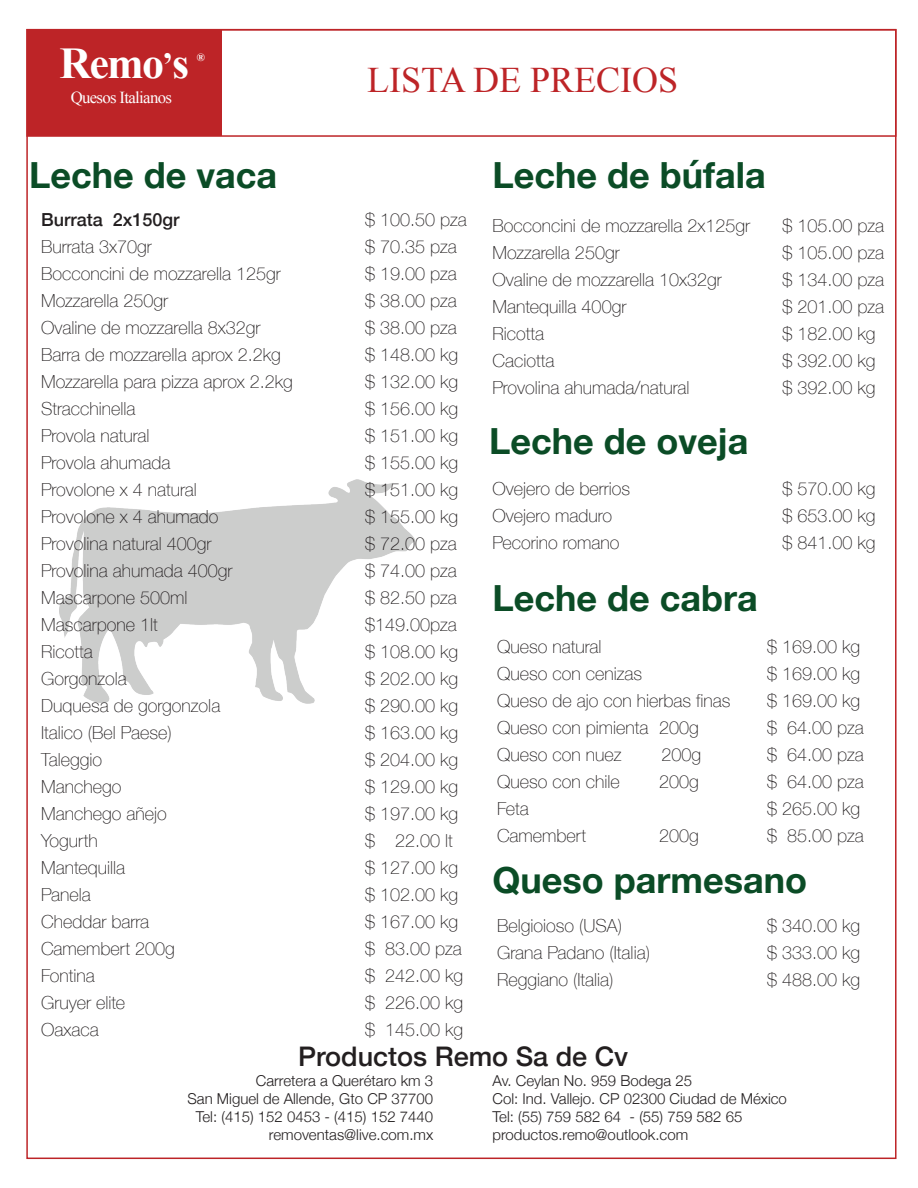
<style>
.page{position:relative;width:918px;height:1188px;background:#fff}
.page>*{position:absolute;margin:0;border:0;box-sizing:border-box;transform-origin:0 0}
.t1{font:700 43.95px "Times New Roman";color:#fff}
.t2{font:700 36px "Helvetica Neue";color:#0b4c26}
.t3{font:36px "Times New Roman";color:#bd2427}
.t4{font:500 27px "Helvetica Neue";color:#231f20}
.t5{font:100 18px "Helvetica Neue";color:#231f20}
.t6{font:500 18px "Helvetica Neue";color:#231f20}
.t7{font:16.8px "Times New Roman";letter-spacing:-.04em;color:#fdfefe}
.t8{font:300 15px/18px "Helvetica Neue";color:#231f20;text-align:right}
.t9{font:700 10.95px "Times New Roman";color:#fff}
.s1{font-size:33.6px}
</style>
<div class="page">
<img style="left:59px;top:479px;width:356px;height:225px">
<div style="left:27px;top:30px;width:194px;height:106px;background:#bd2427"></div>
<div style="left:26px;top:29px;width:871px;height:108px;border:2px solid #bd2427"></div>
<h1 class="t1" style="left:60px;top:39px;width:131px">Remo<span class="s1">’</span>s</h1>
<p class="t9" style="left:197px;top:52px;width:10px">®</p>
<p class="t7" style="left:71px;top:88px;width:103px">Quesos Italianos</p>
<h2 class="t2" style="left:29px;top:153px;width:250px">Leche de vaca</h2>
<h2 class="t3" style="left:367px;top:60px;width:313px">LISTA DE PRECIOS</h2>
<h2 class="t2" style="left:493px;top:153px;width:275px">Leche de búfala</h2>
<p class="t6" style="left:41px;top:209px;width:140px">Burrata 2x150gr</p>
<p class="t5" style="left:365px;top:209px;width:103px">$ 100.50 pza</p>
<p class="t5" style="left:41px;top:236px;width:112px">Burrata 3x70gr</p>
<p class="t5" style="left:365px;top:236px;width:93px">$ 70.35 pza</p>
<p class="t5" style="left:41px;top:263px;width:241px">Bocconcini de mozzarella 125gr</p>
<p class="t5" style="left:365px;top:263px;width:93px">$ 19.00 pza</p>
<p class="t5" style="left:41px;top:290px;width:129px">Mozzarella 250gr</p>
<p class="t5" style="left:365px;top:290px;width:93px">$ 38.00 pza</p>
<p class="t5" style="left:41px;top:317px;width:221px">Ovaline de mozzarella 8x32gr</p>
<p class="t5" style="left:365px;top:317px;width:93px">$ 38.00 pza</p>
<p class="t5" style="left:41px;top:344px;width:241px">Barra de mozzarella aprox 2.2kg</p>
<p class="t5" style="left:365px;top:344px;width:95px">$ 148.00 kg</p>
<p class="t5" style="left:41px;top:371px;width:253px">Mozzarella para pizza aprox 2.2kg</p>
<p class="t5" style="left:365px;top:371px;width:95px">$ 132.00 kg</p>
<p class="t5" style="left:41px;top:398px;width:96px">Stracchinella</p>
<p class="t5" style="left:365px;top:398px;width:95px">$ 156.00 kg</p>
<p class="t5" style="left:41px;top:425px;width:110px">Provola natural</p>
<p class="t5" style="left:365px;top:425px;width:95px">$ 151.00 kg</p>
<p class="t5" style="left:41px;top:452px;width:131px">Provola ahumada</p>
<p class="t5" style="left:365px;top:452px;width:95px">$ 155.00 kg</p>
<p class="t5" style="left:41px;top:479px;width:157px">Provolone x 4 natural</p>
<p class="t5" style="left:365px;top:479px;width:95px">$ 151.00 kg</p>
<p class="t5" style="left:41px;top:506px;width:179px">Provolone x 4 ahumado</p>
<p class="t5" style="left:365px;top:506px;width:95px">$ 155.00 kg</p>
<p class="t5" style="left:41px;top:533px;width:172px">Provolina natural 400gr</p>
<p class="t5" style="left:365px;top:533px;width:93px">$ 72.00 pza</p>
<p class="t5" style="left:41px;top:560px;width:193px">Provolina ahumada 400gr</p>
<p class="t5" style="left:365px;top:560px;width:93px">$ 74.00 pza</p>
<p class="t5" style="left:41px;top:587px;width:148px">Mascarpone 500ml</p>
<p class="t5" style="left:365px;top:587px;width:93px">$ 82.50 pza</p>
<p class="t5" style="left:41px;top:614px;width:118px">Mascarpone 1lt</p>
<p class="t5" style="left:365px;top:614px;width:93px">$149.00pza</p>
<p class="t5" style="left:41px;top:641px;width:53px">Ricotta</p>
<p class="t5" style="left:365px;top:641px;width:95px">$ 108.00 kg</p>
<p class="t5" style="left:41px;top:668px;width:87px">Gorgonzola</p>
<p class="t5" style="left:365px;top:668px;width:95px">$ 202.00 kg</p>
<p class="t5" style="left:41px;top:695px;width:181px">Duquesa de gorgonzola</p>
<p class="t5" style="left:365px;top:695px;width:95px">$ 290.00 kg</p>
<p class="t5" style="left:41px;top:722px;width:132px">Italico (Bel Paese)</p>
<p class="t5" style="left:365px;top:722px;width:95px">$ 163.00 kg</p>
<p class="t5" style="left:41px;top:749px;width:63px">Taleggio</p>
<p class="t5" style="left:365px;top:749px;width:95px">$ 204.00 kg</p>
<p class="t5" style="left:41px;top:776px;width:82px">Manchego</p>
<p class="t5" style="left:365px;top:776px;width:95px">$ 129.00 kg</p>
<p class="t5" style="left:41px;top:803px;width:127px">Manchego añejo</p>
<p class="t5" style="left:365px;top:803px;width:95px">$ 197.00 kg</p>
<p class="t5" style="left:41px;top:830px;width:58px">Yogurth</p>
<p class="t5" style="left:365px;top:830px;width:89px">$ 22.00 lt</p>
<p class="t5" style="left:41px;top:857px;width:86px">Mantequilla</p>
<p class="t5" style="left:365px;top:857px;width:95px">$ 127.00 kg</p>
<p class="t5" style="left:41px;top:884px;width:51px">Panela</p>
<p class="t5" style="left:365px;top:884px;width:95px">$ 102.00 kg</p>
<p class="t5" style="left:41px;top:911px;width:110px">Cheddar barra</p>
<p class="t5" style="left:365px;top:911px;width:95px">$ 167.00 kg</p>
<p class="t5" style="left:41px;top:938px;width:135px">Camembert 200g</p>
<p class="t5" style="left:365px;top:938px;width:98px">$ 83.00 pza</p>
<p class="t5" style="left:41px;top:965px;width:55px">Fontina</p>
<p class="t5" style="left:365px;top:965px;width:100px">$ 242.00 kg</p>
<p class="t5" style="left:41px;top:992px;width:86px">Gruyer elite</p>
<p class="t5" style="left:365px;top:992px;width:100px">$ 226.00 kg</p>
<p class="t5" style="left:41px;top:1019px;width:59px">Oaxaca</p>
<p class="t5" style="left:365px;top:1019px;width:100px">$ 145.00 kg</p>
<p class="t5" style="left:493px;top:215px;width:259px">Bocconcini de mozzarella 2x125gr</p>
<p class="t5" style="left:783px;top:215px;width:103px">$ 105.00 pza</p>
<p class="t5" style="left:493px;top:242px;width:129px">Mozzarella 250gr</p>
<p class="t5" style="left:783px;top:242px;width:103px">$ 105.00 pza</p>
<p class="t5" style="left:493px;top:269px;width:231px">Ovaline de mozzarella 10x32gr</p>
<p class="t5" style="left:783px;top:269px;width:103px">$ 134.00 pza</p>
<p class="t5" style="left:493px;top:296px;width:135px">Mantequilla 400gr</p>
<p class="t5" style="left:783px;top:296px;width:103px">$ 201.00 pza</p>
<p class="t5" style="left:493px;top:323px;width:53px">Ricotta</p>
<p class="t5" style="left:783px;top:323px;width:95px">$ 182.00 kg</p>
<p class="t5" style="left:493px;top:350px;width:63px">Caciotta</p>
<p class="t5" style="left:783px;top:350px;width:95px">$ 392.00 kg</p>
<p class="t5" style="left:493px;top:377px;width:198px">Provolina ahumada/natural</p>
<p class="t5" style="left:783px;top:377px;width:95px">$ 392.00 kg</p>
<h2 class="t2" style="left:489px;top:419px;width:261px">Leche de oveja</h2>
<p class="t5" style="left:493px;top:477px;width:139px">Ovejero de berrios</p>
<p class="t5" style="left:783px;top:477px;width:95px">$ 570.00 kg</p>
<p class="t5" style="left:493px;top:504px;width:121px">Ovejero maduro</p>
<p class="t5" style="left:783px;top:504px;width:95px">$ 653.00 kg</p>
<p class="t5" style="left:493px;top:531px;width:129px">Pecorino romano</p>
<p class="t5" style="left:783px;top:531px;width:95px">$ 841.00 kg</p>
<h2 class="t2" style="left:493px;top:576px;width:267px">Leche de cabra</h2>
<p class="t5" style="left:497px;top:636px;width:106px">Queso natural</p>
<p class="t5" style="left:767px;top:636px;width:95px">$ 169.00 kg</p>
<p class="t5" style="left:497px;top:663px;width:147px">Queso con cenizas</p>
<p class="t5" style="left:767px;top:663px;width:95px">$ 169.00 kg</p>
<p class="t5" style="left:497px;top:690px;width:235px">Queso de ajo con hierbas finas</p>
<p class="t5" style="left:767px;top:690px;width:95px">$ 169.00 kg</p>
<p class="t5" style="left:497px;top:717px;width:203px">Queso con pimienta 200g</p>
<p class="t5" style="left:767px;top:717px;width:98px">$ 64.00 pza</p>
<p class="t5" style="left:497px;top:744px;width:126px">Queso con nuez</p>
<p class="t5" style="left:661px;top:744px;width:41px">200g</p>
<p class="t5" style="left:767px;top:744px;width:98px">$ 64.00 pza</p>
<p class="t5" style="left:497px;top:771px;width:124px">Queso con chile</p>
<p class="t5" style="left:659px;top:771px;width:41px">200g</p>
<p class="t5" style="left:767px;top:771px;width:98px">$ 64.00 pza</p>
<p class="t5" style="left:497px;top:798px;width:33px">Feta</p>
<p class="t5" style="left:767px;top:798px;width:95px">$ 265.00 kg</p>
<p class="t5" style="left:497px;top:825px;width:90px">Camembert</p>
<p class="t5" style="left:659px;top:825px;width:41px">200g</p>
<p class="t5" style="left:767px;top:825px;width:98px">$ 85.00 pza</p>
<h2 class="t2" style="left:493px;top:858px;width:316px">Queso parmesano</h2>
<p class="t5" style="left:497px;top:914px;width:126px">Belgioioso (USA)</p>
<p class="t5" style="left:767px;top:914px;width:95px">$ 340.00 kg</p>
<p class="t5" style="left:497px;top:941px;width:154px">Grana Padano (Italia)</p>
<p class="t5" style="left:767px;top:941px;width:95px">$ 333.00 kg</p>
<p class="t5" style="left:497px;top:968px;width:118px">Reggiano (Italia)</p>
<p class="t5" style="left:767px;top:968px;width:95px">$ 488.00 kg</p>
<h3 class="t4" style="left:298px;top:1040px;width:332px">Productos Remo Sa de Cv</h3>
<p class="t8" style="left:187px;top:1071px;width:247px">Carretera a Querétaro km 3<br>San Miguel de Allende, Gto CP 37700<br>Tel: (415) 152 0453 - (415) 152 7440 removentas@live.com.mx</p>
<p class="t8" style="left:493px;top:1071px;width:296px;text-align:left">Av. Ceylan No. 959 Bodega 25<br>Col: Ind. Vallejo. CP 02300 Ciudad de México Tel: (55) 759 582 64 - (55) 759 582 65 productos.remo@outlook.com</p>
</div>
